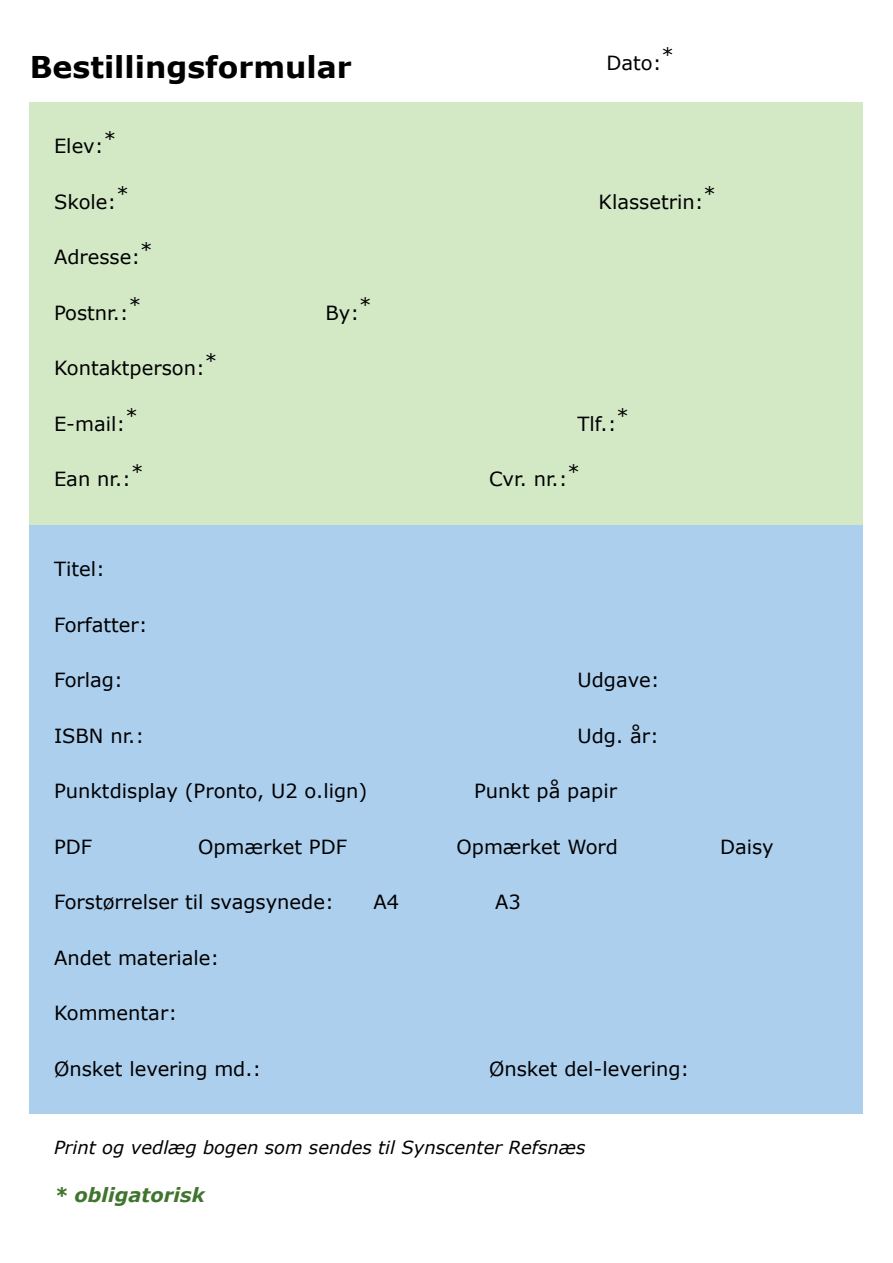
<style>
.page{position:relative;width:893px;height:1263px;background:#fff}
.page>*{position:absolute;margin:0;border:0;box-sizing:border-box;transform-origin:0 0}
.t1{font:700 30px "Verdana";color:#000}
.t2{font:19.5px "Verdana";color:#000}
.t3{font:italic 700 19.5px "Verdana";color:#40752e}
.t4{font:italic 18px "Verdana";color:#000}
</style>
<div class="page">
<div style="left:30px;top:102px;width:833px;height:423px;background:#d3e9c6"></div>
<div style="left:30px;top:525px;width:833px;height:589px;background:#adcfee"></div>
<h1 class="t1" style="left:30px;top:46px;width:323px">Bestillingsformular</h1>
<p class="t2" style="left:606px;top:49px;width:69px">Dato:*</p>
<p class="t2" style="left:54px;top:133px;width:64px">Elev:*</p>
<p class="t2" style="left:54px;top:188px;width:76px">Skole:*</p>
<p class="t2" style="left:599px;top:188px;width:119px">Klassetrin:*</p>
<p class="t2" style="left:54px;top:244px;width:100px">Adresse:*</p>
<p class="t2" style="left:54px;top:299px;width:89px">Postnr.:*</p>
<p class="t2" style="left:326px;top:299px;width:48px">By:*</p>
<p class="t2" style="left:54px;top:355px;width:165px">Kontaktperson:*</p>
<p class="t2" style="left:54px;top:410px;width:85px">E-mail:*</p>
<p class="t2" style="left:578px;top:410px;width:53px">Tlf.:*</p>
<p class="t2" style="left:54px;top:466px;width:91px">Ean nr.:*</p>
<p class="t2" style="left:489px;top:466px;width:92px">Cvr. nr.:*</p>
<p class="t2" style="left:54px;top:556px;width:52px">Titel:</p>
<p class="t2" style="left:54px;top:611px;width:95px">Forfatter:</p>
<p class="t2" style="left:54px;top:667px;width:70px">Forlag:</p>
<p class="t2" style="left:577px;top:667px;width:83px">Udgave:</p>
<p class="t2" style="left:54px;top:722px;width:92px">ISBN nr.:</p>
<p class="t2" style="left:577px;top:722px;width:83px">Udg. år:</p>
<p class="t2" style="left:54px;top:778px;width:315px">Punktdisplay (Pronto, U2 o.lign)</p>
<p class="t2" style="left:474px;top:778px;width:144px">Punkt på papir</p>
<p class="t2" style="left:54px;top:833px;width:40px">PDF</p>
<p class="t2" style="left:198px;top:833px;width:150px">Opmærket PDF</p>
<p class="t2" style="left:456px;top:833px;width:163px">Opmærket Word</p>
<p class="t2" style="left:720px;top:833px;width:55px">Daisy</p>
<p class="t2" style="left:54px;top:889px;width:281px">Forstørrelser til svagsynede:</p>
<p class="t2" style="left:374px;top:889px;width:27px">A4</p>
<p class="t2" style="left:495px;top:889px;width:27px">A3</p>
<p class="t2" style="left:54px;top:944px;width:167px">Andet materiale:</p>
<p class="t2" style="left:54px;top:1000px;width:125px">Kommentar:</p>
<p class="t2" style="left:54px;top:1055px;width:209px">Ønsket levering md.:</p>
<p class="t2" style="left:489px;top:1055px;width:202px">Ønsket del-levering:</p>
<p class="t4" style="left:54px;top:1135px;width:533px">Print og vedlæg bogen som sendes til Synscenter Refsnæs</p>
<p class="t3" style="left:54px;top:1181px;width:152px">* obligatorisk</p>
</div>
